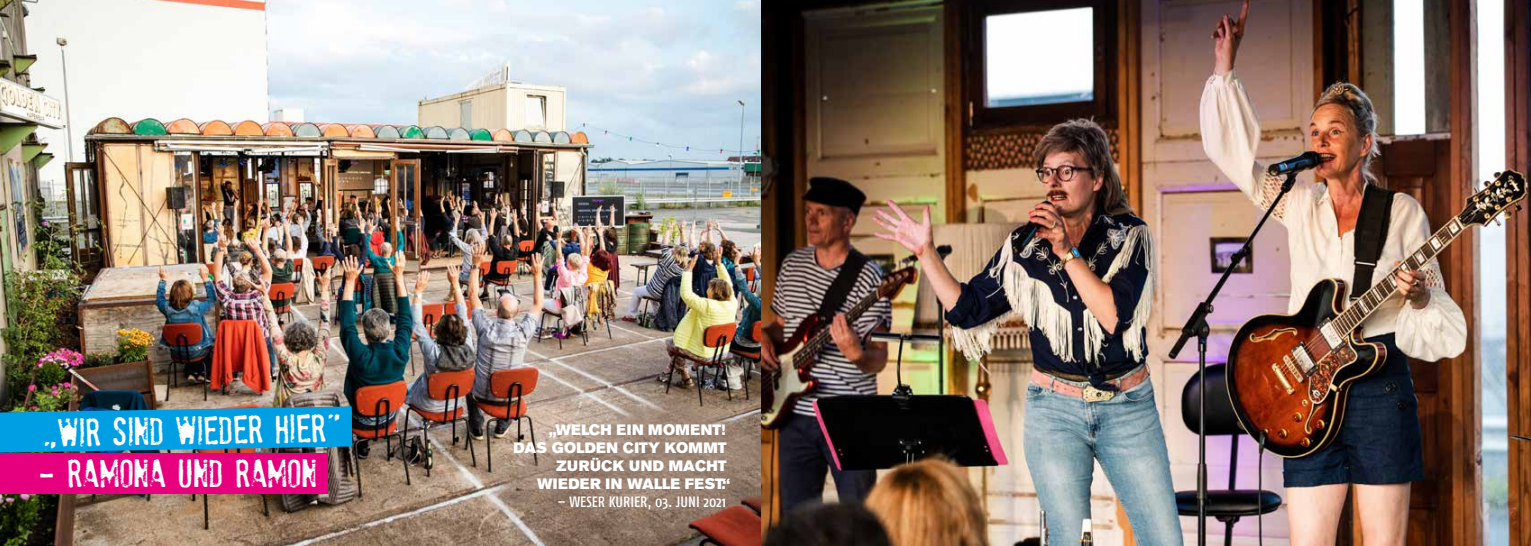
<style>
.page{position:relative;width:1531px;height:546px;background:#fff}
.page>*{position:absolute;margin:0;border:0;box-sizing:border-box;transform-origin:0 0}
.t1{font:34.12px "Stam Pete";color:#fff}
.t2{font:15px "Berthold Akzidenz Grotesk BE Super";letter-spacing:.02em;color:#fff}
.t3{font:500 15px "Fago Co";color:#fff}
</style>
<div class="page">
<img style="left:0;top:0;width:762px;height:546px">
<img style="left:762px;top:0;width:769px;height:546px">
<svg style="left:0;top:406px;width:352px;height:46px;background:#0c95cf"></svg>
<div style="left:0;top:453px;width:328px;height:40px;background:#e6007d"></div>
<h1 class="t1" style="left:42px;top:414px;width:302px;rotate:-1deg">„WIR SIND WIEDER HIER“</h1>
<h1 class="t1" style="left:39px;top:455px;width:280px">- RAMONA und RAMON</h1>
<p class="t2" style="left:549px;top:424px;width:178px">„WELCH EIN MOMENT!</p>
<p class="t2" style="left:513px;top:442px;width:215px">DAS GOLDEN CITY KOMMT</p>
<p class="t2" style="left:556px;top:460px;width:172px">ZURÜCK UND MACHT</p>
<p class="t2" style="left:537px;top:478px;width:195px">WIEDER IN WALLE FEST.“</p>
<p class="t3" style="left:558px;top:493px;width:170px">– WESER KURIER, 03. JUNI 2021</p>
</div>
